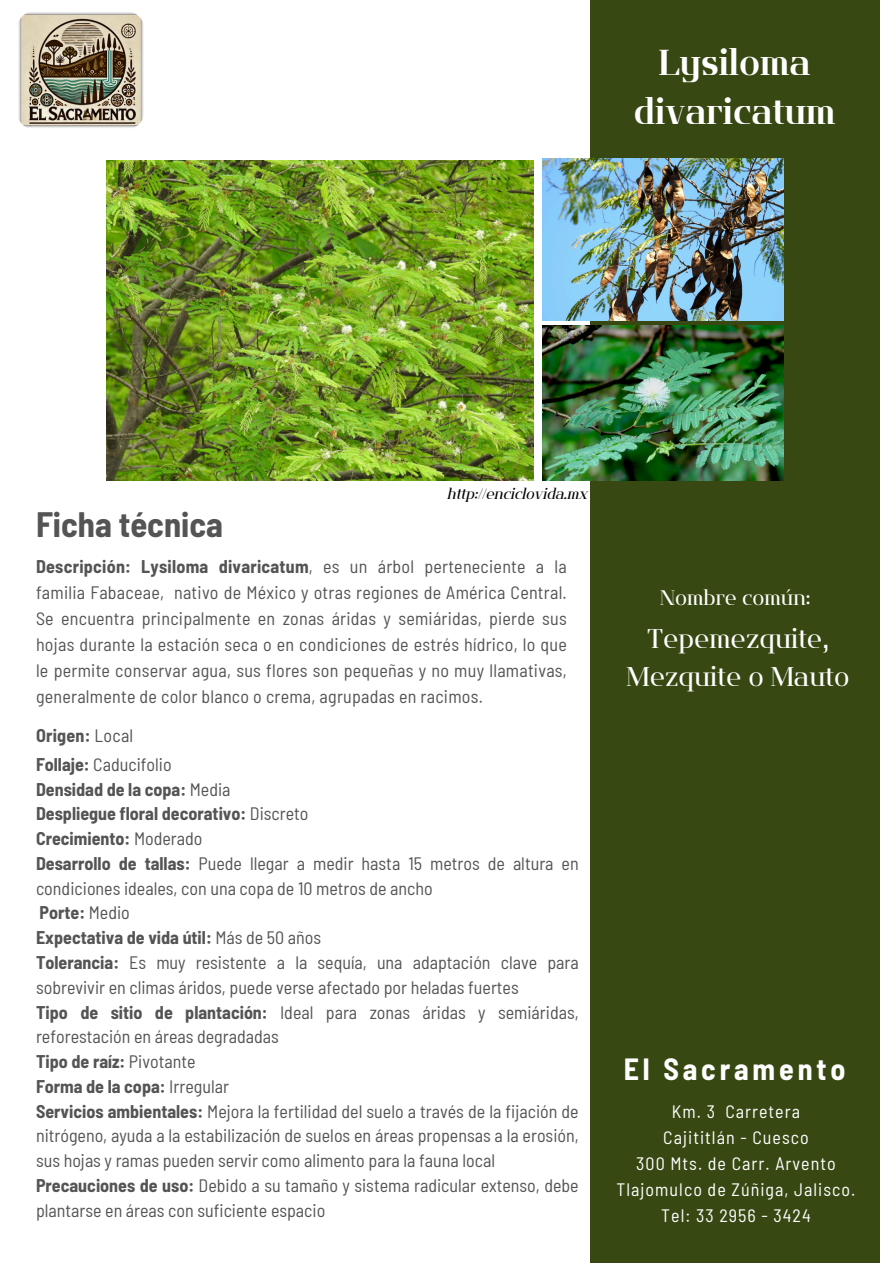
<style>
.page{position:relative;width:894px;height:1264px;background:#fff}
.page>*{position:absolute;margin:0;border:0;box-sizing:border-box;transform-origin:0 0}
.t1{font:36px/49.5px "Flatory Serif 700";color:#fff;text-align:center}
.t2{font:700 semi-condensed 34.5px "Barlow";color:#545454}
.t3{font:700 semi-condensed 30px "Barlow";letter-spacing:.13em;color:#fff}
.t4{font:27px/37.5px "Flatory Serif 400";color:#fff;text-align:center}
.t5{font:21px "Flatory Serif 400";color:#fff}
.t6{font:semi-condensed 18px/24.8px "Barlow";color:#545454}
.t7{font:semi-condensed 18px/26px "Barlow";letter-spacing:.055em;color:#fff;text-align:center}
.t8{font:15px "Flatory Serif 400 It";color:#000}
.s1{font-weight:700}
</style>
<div class="page">
<div style="left:589px;top:0;width:290px;height:1263px;background:#374812"></div>
<img style="left:107px;top:160px;width:426px;height:320px">
<img style="left:542px;top:159px;width:241px;height:162px">
<img style="left:542px;top:325px;width:241px;height:155px">
<img style="left:16px;top:11px;width:129px;height:119px;border-radius:20px">
<h1 class="t1" style="left:633px;top:37px;width:203px">Lysiloma divaricatum</h1>
<h2 class="t2" style="left:36px;top:502px;width:188px">Ficha técnica</h2>
<p class="t8" style="left:446px;top:485px;width:142px">http://enciclovida.mx</p>
<p class="t6" style="left:36px;top:553px;width:532px;line-height:25.8px;text-align:justify"><span class="s1">Descripción: Lysiloma divaricatum</span>, es un árbol perteneciente a la familia Fabaceae, nativo de México y otras regiones de América Central.<br>Se encuentra principalmente en zonas áridas y semiáridas, pierde sus hojas durante la estación seca o en condiciones de estrés hídrico, lo que le permite conservar agua, sus flores son pequeñas y no muy llamativas, generalmente de color blanco o crema, agrupadas en racimos.</p>
<p class="t6" style="left:36px;top:719px;width:137px;line-height:29.2px"><span class="s1">Origen:</span> Local<br><span class="s1">Follaje:</span> Caducifolio</p>
<p class="t6" style="left:36px;top:776px;width:544px"><span class="s1">Densidad de la copa:</span> Media<br><span class="s1">Despliegue floral decorativo:</span> Discreto<br><span class="s1">Crecimiento:</span> Moderado<br><span class="s1">Desarrollo de tallas:</span> Puede llegar a medir hasta 15 metros de altura en condiciones ideales, con una copa de 10 metros de ancho<br><span class="s1">Porte:</span> Medio<br><span class="s1">Expectativa de vida útil:</span> Más de 50 años<br><span class="s1">Tolerancia:</span> Es muy resistente a la sequía, una adaptación clave para sobrevivir en climas áridos, puede verse afectado por heladas fuertes<br><span class="s1">Tipo de sitio de plantación:</span> Ideal para zonas áridas y semiáridas, reforestación en áreas degradadas<br><span class="s1">Tipo de raíz:</span> Pivotante<br><span class="s1">Forma de la copa:</span> Irregular<br><span class="s1">Servicios ambientales:</span> Mejora la fertilidad del suelo a través de la fijación de nitrógeno, ayuda a la estabilización de suelos en áreas propensas a la erosión, sus hojas y ramas pueden servir como alimento para la fauna local <span class="s1">Precauciones de uso:</span> Debido a su tamaño y sistema radicular extenso, debe plantarse en áreas con suficiente espacio</p>
<p class="t5" style="left:660px;top:585px;width:152px">Nombre común:</p>
<h3 class="t4" style="left:626px;top:620px;width:224px">Tepemezquite,<br>Mezquite o Mauto</h3>
<h3 class="t3" style="left:623px;top:1049px;width:223px">El Sacramento</h3>
<p class="t7" style="left:616px;top:1097px;width:240px">Km. 3 Carretera<br>Cajititlán - Cuesco<br>300 Mts. de Carr. Arvento<br>Tlajomulco de Zúñiga, Jalisco.<br>Tel: 33 2956 - 3424</p>
</div>
